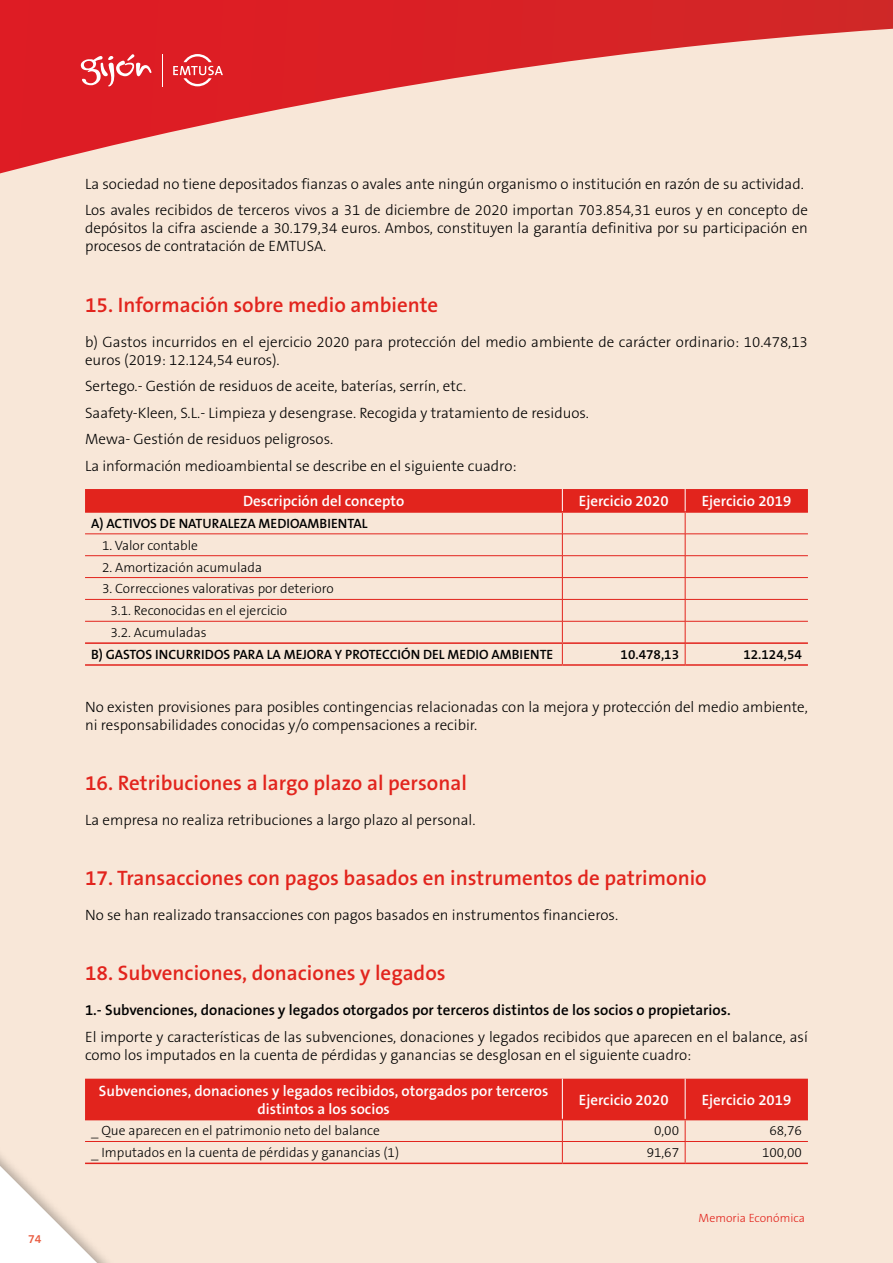
<style>
.page{position:relative;width:893px;height:1263px;background:#f8e7d8}
.page>*{position:absolute;margin:0;border:0;box-sizing:border-box;transform-origin:0 0}
.t1{font:600 21px "The Sans B6";color:#e2241d}
.t2{font:300 15px/26.5px "The Sans B3";color:#000}
.t3{font:600 15px/18px "The Sans B6";color:#fff;text-align:center}
.t4{font:600 15px "The Sans B6";color:#000}
.t5{font:300 13.5px/21.9px "The Sans B3";color:#000}
.t6{font:600 13.5px "The Sans B6";color:#000}
.t7{font:300 12px "The Sans B3";color:#e2241d}
.t8{font:600 12px "The Sans B6";color:#e95a3f}
</style>
<div class="page">
<svg style="left:0;top:0;width:893px;height:174px"></svg>
<svg style="left:79px;top:54px;width:72px;height:33px;background:#e55359"></svg>
<hr style="left:162px;top:54px;width:1px;height:33px;background:#fff">
<svg style="left:173px;top:54px;width:50px;height:32px;background:#e34a4f"></svg>
<svg style="left:85px;top:489px;width:723px;height:175px"></svg>
<hr style="left:85px;top:555px;width:477px;height:1px;background:#e2241d">
<hr style="left:562px;top:555px;width:123px;height:1px;background:#e2241d">
<hr style="left:685px;top:555px;width:123px;height:1px;background:#e2241d">
<hr style="left:85px;top:577px;width:477px;height:1px;background:#e2241d">
<hr style="left:562px;top:577px;width:123px;height:1px;background:#e2241d">
<hr style="left:685px;top:577px;width:123px;height:1px;background:#e2241d">
<hr style="left:85px;top:599px;width:477px;height:1px;background:#e2241d">
<hr style="left:562px;top:599px;width:123px;height:1px;background:#e2241d">
<hr style="left:685px;top:599px;width:123px;height:1px;background:#e2241d">
<hr style="left:85px;top:621px;width:477px;height:1px;background:#e2241d">
<hr style="left:562px;top:621px;width:123px;height:1px;background:#e2241d">
<hr style="left:685px;top:621px;width:123px;height:1px;background:#e2241d">
<hr style="left:85px;top:664px;width:477px;height:2px;background:#e2241d">
<hr style="left:562px;top:664px;width:123px;height:2px;background:#e2241d">
<hr style="left:685px;top:664px;width:123px;height:2px;background:#e2241d">
<svg style="left:0;top:1079px;width:808px;height:184px"></svg>
<p class="t8" style="left:28px;top:1233px;width:15px">74</p>
<p class="t2" style="left:85px;top:171px;width:724px">La sociedad no tiene depositados fianzas o avales ante ningún organismo o institución en razón de su actividad.<br>Los avales recibidos de terceros vivos a 31 de diciembre de 2020 importan 703.854,31 euros y en concepto de</p>
<p class="t2" style="left:85px;top:220px;width:724px;line-height:18px">depósitos la cifra asciende a 30.179,34 euros. Ambos, constituyen la garantía definitiva por su participación en procesos de contratación de EMTUSA.</p>
<h1 class="t1" style="left:85px;top:293px;width:355px">15. Información sobre medio ambiente</h1>
<p class="t2" style="left:85px;top:333px;width:724px;line-height:18px">b) Gastos incurridos en el ejercicio 2020 para protección del medio ambiente de carácter ordinario: 10.478,13 euros (2019: 12.124,54 euros).</p>
<p class="t2" style="left:85px;top:373px;width:505px">Sertego.- Gestión de residuos de aceite, baterías, serrín, etc.<br>Saafety-Kleen, S.L.- Limpieza y desengrase. Recogida y tratamiento de residuos.<br>Mewa- Gestión de residuos peligrosos.<br>La información medioambiental se describe en el siguiente cuadro:</p>
<p class="t3" style="left:243px;top:492px;width:163px">Descripción del concepto</p>
<p class="t3" style="left:579px;top:492px;width:91px">Ejercicio 2020</p>
<p class="t3" style="left:702px;top:492px;width:91px">Ejercicio 2019</p>
<p class="t6" style="left:91px;top:516px;width:278px">A) ACTIVOS DE NATURALEZA MEDIOAMBIENTAL</p>
<p class="t5" style="left:102px;top:535px;width:97px">1. Valor contable</p>
<p class="t5" style="left:102px;top:557px;width:161px">2. Amortización acumulada</p>
<p class="t5" style="left:111px;top:578px;width:225px;text-indent:-9px">3. Correcciones valorativas por deterioro<br>3.1. Reconocidas en el ejercicio<br>3.2. Acumuladas</p>
<p class="t6" style="left:91px;top:647px;width:464px">B) GASTOS INCURRIDOS PARA LA MEJORA Y PROTECCIÓN DEL MEDIO AMBIENTE</p>
<p class="t6" style="left:621px;top:647px;width:60px">10.478,13</p>
<p class="t6" style="left:743px;top:647px;width:60px">12.124,54</p>
<p class="t2" style="left:85px;top:698px;width:724px;line-height:18px">No existen provisiones para posibles contingencias relacionadas con la mejora y protección del medio ambiente, ni responsabilidades conocidas y/o compensaciones a recibir.</p>
<h1 class="t1" style="left:85px;top:772px;width:383px">16. Retribuciones a largo plazo al personal</h1>
<p class="t2" style="left:85px;top:807px;width:392px">La empresa no realiza retribuciones a largo plazo al personal.</p>
<h1 class="t1" style="left:85px;top:867px;width:623px">17. Transacciones con pagos basados en instrumentos de patrimonio</h1>
<p class="t2" style="left:85px;top:902px;width:535px">No se han realizado transacciones con pagos basados en instrumentos financieros.</p>
<h1 class="t1" style="left:85px;top:962px;width:362px">18. Subvenciones, donaciones y legados</h1>
<p class="t4" style="left:85px;top:1002px;width:647px">1.- Subvenciones, donaciones y legados otorgados por terceros distintos de los socios o propietarios.</p>
<p class="t2" style="left:85px;top:1028px;width:724px;line-height:18px">El importe y características de las subvenciones, donaciones y legados recibidos que aparecen en el balance, así como los imputados en la cuenta de pérdidas y ganancias se desglosan en el siguiente cuadro:</p>
<p class="t3" style="left:99px;top:1082px;width:451px">Subvenciones, donaciones y legados recibidos, otorgados por terceros distintos a los socios</p>
<p class="t3" style="left:579px;top:1091px;width:91px">Ejercicio 2020</p>
<p class="t3" style="left:702px;top:1091px;width:91px">Ejercicio 2019</p>
<p class="t5" style="left:91px;top:1120px;width:290px">_ Que aparecen en el patrimonio neto del balance</p>
<p class="t5" style="left:654px;top:1120px;width:27px">0,00</p>
<p class="t5" style="left:769px;top:1120px;width:34px">68,76</p>
<p class="t5" style="left:91px;top:1142px;width:310px">_ Imputados en la cuenta de pérdidas y ganancias (1)</p>
<p class="t5" style="left:647px;top:1142px;width:34px">91,67</p>
<p class="t5" style="left:762px;top:1142px;width:41px">100,00</p>
<p class="t7" style="left:699px;top:1212px;width:108px">Memoria Económica</p>
</div>
